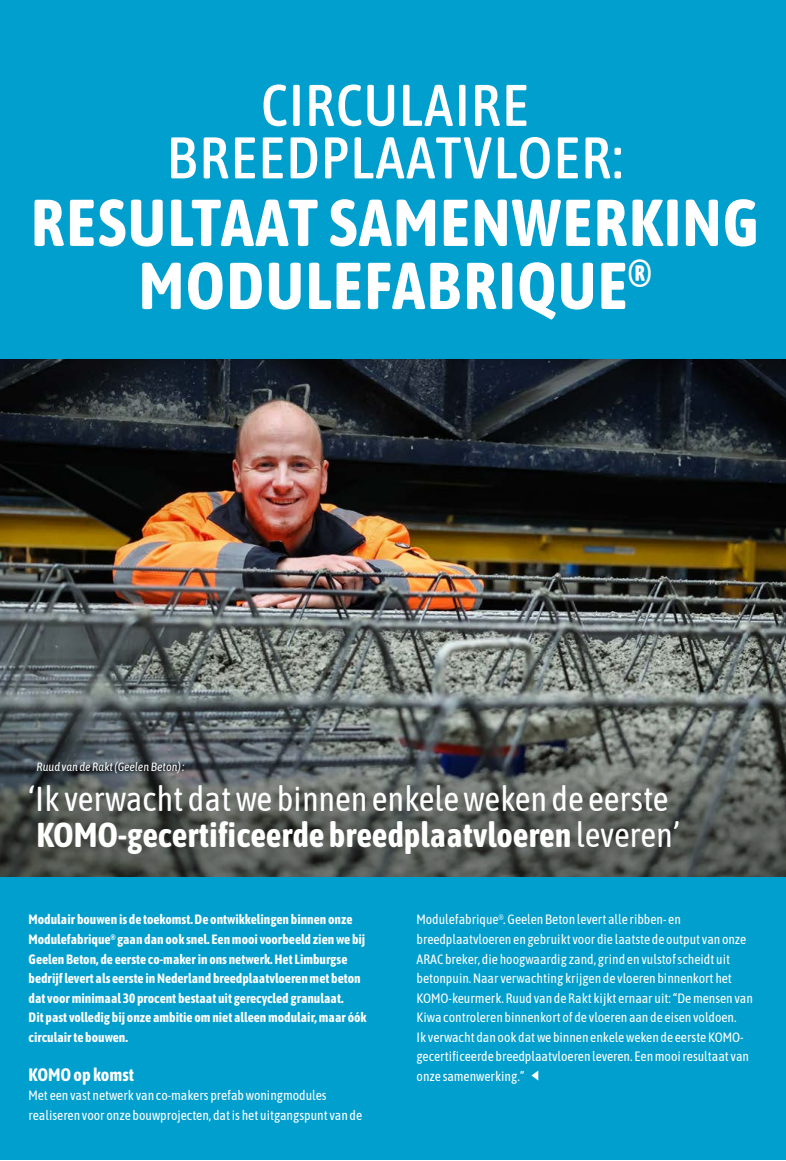
<style>
.page{position:relative;width:786px;height:1161px;background:#fff}
.page>*{position:absolute;margin:0;border:0;box-sizing:border-box;transform-origin:0 0}
.t1{font:700 66px/63px "Asap Condensed";letter-spacing:.02em;color:#fff;text-align:center}
.t2{font:500 58.5px/52.5px "Asap Condensed";letter-spacing:.02em;color:#fff;text-align:center}
.t3{font:34.5px/36px "Asap Condensed";color:#fff}
.t4{font:700 18px "Asap Condensed";color:#fff}
.t5{font:13.5px/19.5px "Asap Condensed";color:#fff}
.t6{font:700 13.5px/19.5px "Asap Condensed";color:#fff}
.t7{font:italic 12px "Asap Condensed";color:#fff}
.s1{font-weight:700}
</style>
<div class="page">
<div style="left:0;top:0;width:786px;height:1159px;background:#009fce"></div>
<img style="left:0;top:360px;width:786px;height:320px">
<svg style="left:0;top:680px;width:786px;height:196px;background:#5b615f"></svg>
<svg style="left:531px;top:1070px;width:7px;height:10px"></svg>
<h2 class="t2" style="left:167px;top:76px;width:458px">CIRCULAIRE<br>BREEDPLAATVLOER:</h2>
<h1 class="t1" style="left:31px;top:187px;width:730px">RESULTAAT SAMENWERKING<br>MODULEFABRIQUE<sup>®</sup></h1>
<p class="t7" style="left:37px;top:758px;width:149px">Ruud van de Rakt (Geelen Beton) :</p>
<h3 class="t3" style="left:28px;top:779px;width:654px">‘Ik verwacht dat we binnen enkele weken de eerste<br><span class="s1">KOMO-gecertificeerde breedplaatvloeren</span> leveren’</h3>
<p class="t6" style="left:29px;top:909px;width:340px">Modulair bouwen is de toekomst. De ontwikkelingen binnen onze Modulefabrique<sup>®</sup> gaan dan ook snel. Een mooi voorbeeld zien we bij Geelen Beton, de eerste co-maker in ons netwerk. Het Limburgse bedrijf levert als eerste in Nederland breedplaatvloeren met beton dat voor minimaal 30 procent bestaat uit gerecycled granulaat.<br>Dit past volledig bij onze ambitie om niet alleen modulair, maar óók circulair te bouwen.</p>
<h3 class="t4" style="left:29px;top:1061px;width:107px">KOMO op komst</h3>
<p class="t5" style="left:29px;top:1084px;width:335px">Met een vast netwerk van co-makers prefab woningmodules realiseren voor onze bouwprojecten, dat is het uitgangspunt van de</p>
<p class="t5" style="left:417px;top:909px;width:338px">Modulefabrique<sup>®</sup>. Geelen Beton levert alle ribben- en breedplaatvloeren en gebruikt voor die laatste de output van onze ARAC breker, die hoogwaardig zand, grind en vulstof scheidt uit betonpuin. Naar verwachting krijgen de vloeren binnenkort het KOMO-keurmerk. Ruud van de Rakt kijkt ernaar uit: “De mensen van Kiwa controleren binnenkort of de vloeren aan de eisen voldoen.<br>Ik verwacht dan ook dat we binnen enkele weken de eerste KOMO&shy;gecertificeerde breedplaatvloeren leveren. Een mooi resultaat van onze samenwerking.”</p>
</div>
